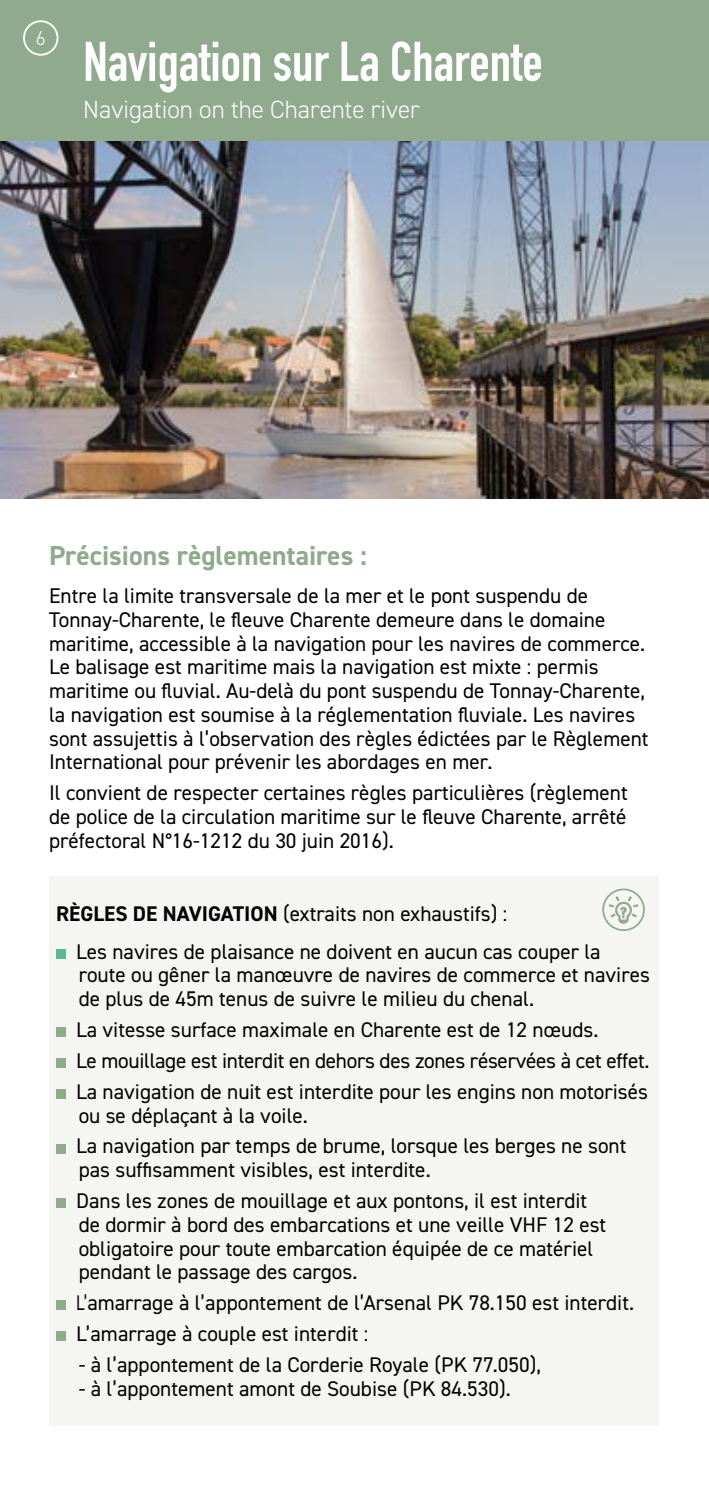
<style>
.page{position:relative;width:709px;height:1489px;background:#fff}
.page>*{position:absolute;margin:0;border:0;box-sizing:border-box;transform-origin:0 0}
.t1{font:700 55px "DIN Condensed";color:#fff}
.t2{font:700 27.5px "DIN2014";color:#90aa8e}
.t3{font:300 25px "DIN2014";color:#fff}
.t4{font:21.25px/23.8px "DIN2014";color:#000}
.t5{font:21.25px/30.8px "DIN2014";color:#000;scale:.78 1}
.t6{font:300 20px "DIN2014";color:#fff}
.s1{font-weight:700}
</style>
<div class="page">
<div style="left:0;top:0;width:709px;height:142px;background:#90aa8e"></div>
<img style="left:0;top:142px;width:709px;height:356px">
<div style="left:49px;top:876px;width:610px;height:549px;background:#f5f6f4"></div>
<div style="left:56px;top:949px;width:10px;height:9px;background:#5ab798"></div>
<div style="left:56px;top:1027px;width:10px;height:10px;background:#90aa8e"></div>
<div style="left:56px;top:1058px;width:10px;height:9px;background:#90aa8e"></div>
<div style="left:56px;top:1089px;width:10px;height:9px;background:#90aa8e"></div>
<div style="left:56px;top:1143px;width:10px;height:10px;background:#90aa8e"></div>
<div style="left:56px;top:1198px;width:10px;height:9px;background:#90aa8e"></div>
<div style="left:56px;top:1300px;width:10px;height:9px;background:#90aa8e"></div>
<div style="left:56px;top:1331px;width:10px;height:9px;background:#90aa8e"></div>
<svg style="left:602px;top:888px;width:43px;height:43px"></svg>
<div style="left:23px;top:20px;width:35px;height:36px;border:2px solid #fff;border-radius:50%"></div>
<p class="t6" style="left:36px;top:26px;width:11px">6</p>
<h1 class="t1" style="left:83px;top:25px;width:461px">Navigation sur La Charente</h1>
<p class="t3" style="left:83px;top:94px;width:338px">Navigation on the Charente river</p>
<p class="t2" style="left:49px;top:537px;width:319px">Précisions règlementaires :</p>
<p class="t4" style="left:49px;top:583px;width:601px">Entre la limite transversale de la mer et le pont suspendu de Tonnay-Charente, le fleuve Charente demeure dans le domaine maritime, accessible à la navigation pour les navires de commerce.<br>Le balisage est maritime mais la navigation est mixte : permis maritime ou fluvial. Au-delà du pont suspendu de Tonnay-Charente, la navigation est soumise à la réglementation fluviale. Les navires sont assujettis à l’observation des règles édictées par le Règlement International pour prévenir les abordages en mer.</p>
<p class="t4" style="left:49px;top:780px;width:580px;text-align:justify">Il convient de respecter certaines règles particulières (règlement de police de la circulation maritime sur le fleuve Charente, arrêté préfectoral N°16-1212 du 30 juin 2016).</p>
<p class="t4" style="left:76px;top:894px;width:526px;line-height:38px;text-indent:-20px"><span class="s1">RÈGLES DE NAVIGATION</span> (extraits non exhaustifs) :<br>Les navires de plaisance ne doivent en aucun cas couper la</p>
<p class="t4" style="left:79px;top:962px;width:573px">route ou gêner la manœuvre de navires de commerce et navires de plus de 45m tenus de suivre le milieu du chenal.</p>
<p class="t4" style="left:76px;top:1013px;width:575px;line-height:30.8px">La vitesse surface maximale en Charente est de 12 nœuds.<br>Le mouillage est interdit en dehors des zones réservées à cet effet.<br>La navigation de nuit est interdite pour les engins non motorisés</p>
<p class="t4" style="left:76px;top:1099px;width:552px;line-height:30.8px">ou se déplaçant à la voile.<br>La navigation par temps de brume, lorsque les berges ne sont</p>
<p class="t4" style="left:76px;top:1153px;width:512px;line-height:30.8px">pas suffisamment visibles, est interdite.<br>Dans les zones de mouillage et aux pontons, il est interdit</p>
<p class="t4" style="left:79px;top:1212px;width:529px">de dormir à bord des embarcations et une veille VHF 12 est obligatoire pour toute embarcation équipée de ce matériel pendant le passage des cargos.</p>
<p class="t5" style="left:76px;top:1286px;width:716px">L’amarrage à l’appontement de l’Arsenal PK 78.150 est interdit.<br>L’amarrage à couple est interdit :</p>
<p class="t4" style="left:79px;top:1352px;width:464px">- à l’appontement de la Corderie Royale (PK 77.050),</p>
<p class="t4" style="left:79px;top:1375px;width:433px">- à l’appontement amont de Soubise (PK 84.530).</p>
</div>
